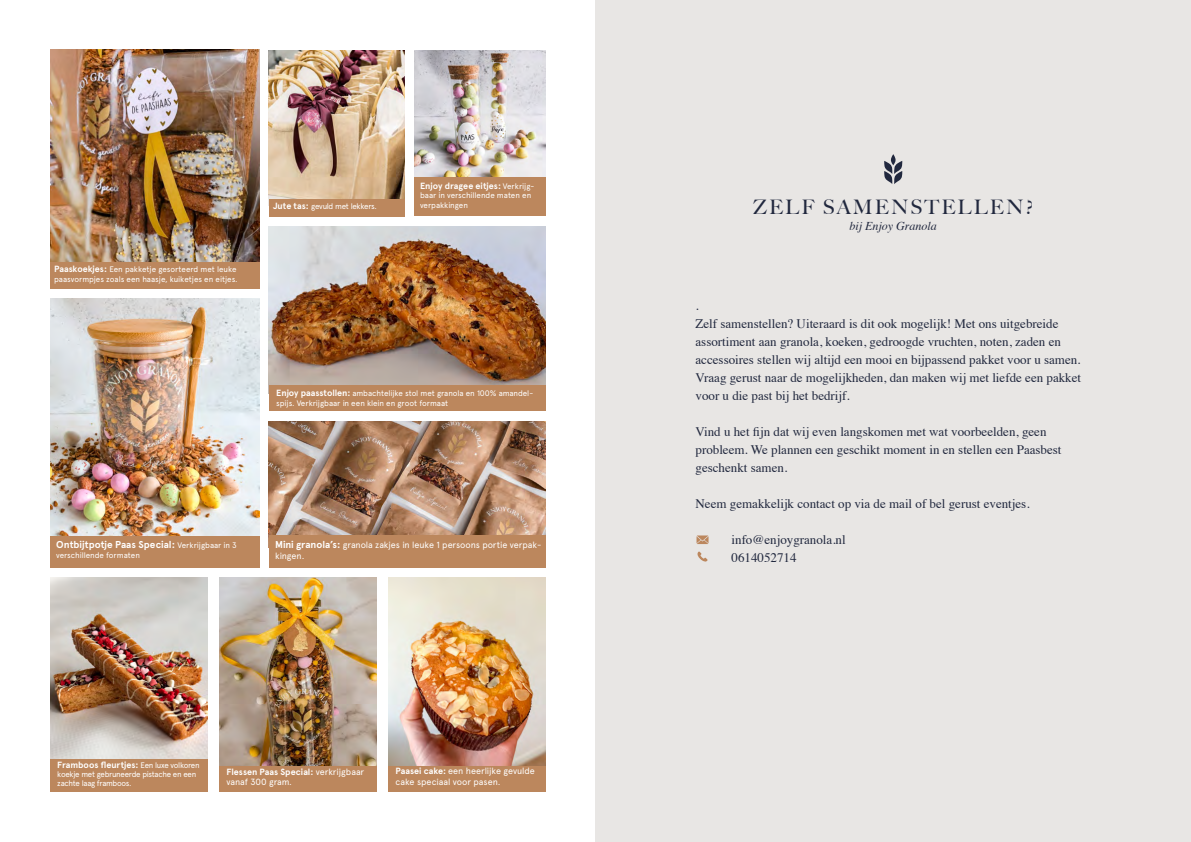
<style>
.page{position:relative;width:1191px;height:842px;background:#fff}
.page>*{position:absolute;margin:0;border:0;box-sizing:border-box;transform-origin:0 0}
.t1{font:500 20px "Big Caslon";letter-spacing:.1em;color:#21283e}
.t2{font:13px/18px "Times";color:#21283e}
.t3{font:italic 12px "Times";color:#21283e}
.t4{font:700 10px "Apercu";color:#fff}
.t5{font:9px/10.8px "Apercu";letter-spacing:-.005em;color:#fff}
.t6{font:700 9px "Apercu";color:#fff}
.t7{font:8px/9.6px "Apercu";letter-spacing:-.01em;color:#fff}
.t8{font:8px/9px "Apercu";letter-spacing:-.035em;color:#fff}
.s1{font-weight:700;font-size:9px}
.s2{font-weight:400;font-size:8px}
.s3{font-weight:700;font-size:10px}
.s4{font-weight:700}
</style>
<div class="page">
<img style="left:50px;top:49px;width:209px;height:213px">
<img style="left:219px;top:577px;width:157px;height:189px">
<img style="left:388px;top:577px;width:158px;height:215px">
<img style="left:414px;top:50px;width:131px;height:127px">
<div style="left:414px;top:177px;width:131px;height:39px;background:#bc875d"></div>
<div style="left:595px;top:0;width:596px;height:842px;background:#e8e6e4"></div>
<svg style="left:884px;top:154px;width:18px;height:30px"></svg>
<svg style="left:697px;top:551px;width:10px;height:11px"></svg>
<svg style="left:696px;top:535px;width:12px;height:9px"></svg>
<img style="left:269px;top:227px;width:276px;height:158px">
<img style="left:269px;top:50px;width:135px;height:149px">
<img style="left:269px;top:421px;width:277px;height:114px">
<div style="left:269px;top:535px;width:277px;height:33px;background:#bc875d"></div>
<div style="left:50px;top:535px;width:209px;height:33px;background:#bc875d"></div>
<div style="left:269px;top:385px;width:276px;height:26px;background:#bc875d"></div>
<img style="left:50px;top:577px;width:157px;height:183px">
<div style="left:269px;top:199px;width:135px;height:17px;background:#bc875d"></div>
<div style="left:50px;top:760px;width:157px;height:32px;background:#bc875d"></div>
<div style="left:219px;top:766px;width:157px;height:26px;background:#bc875d"></div>
<div style="left:388px;top:766px;width:157px;height:26px;background:#bc875d"></div>
<div style="left:50px;top:262px;width:209px;height:27px;background:#bc875d"></div>
<img style="left:50px;top:299px;width:209px;height:236px">
<p class="t7" style="left:54px;top:265px;width:185px"><span class="s1">Paaskoekjes:</span> Een pakketje gesorteerd met leuke paasvormpjes zoals een haasje, kuiketjes en eitjes.</p>
<p class="t4" style="left:56px;top:539px;width:182px">Ontbijtpotje Paas Special: <span class="s2">Verkrijgbaar in 3</span></p>
<p class="t7" style="left:56px;top:551px;width:85px">verschillende formaten</p>
<p class="t8" style="left:273px;top:202px;width:105px"><span class="s1">Jute tas:</span> gevuld met lekkers.</p>
<p class="t6" style="left:420px;top:180px;width:116px">Enjoy dragee eitjes: <span class="s2">Verkrijg-</span></p>
<p class="t7" style="left:420px;top:191px;width:113px">baar in verschillende maten en verpakkingen</p>
<h1 class="t1" style="left:753px;top:190px;width:282px">ZELF SAMENSTELLEN?</h1>
<p class="t3" style="left:849px;top:215px;width:89px">bij Enjoy Granola</p>
<p class="t7" style="left:276px;top:389px;width:258px"><span class="s1">Enjoy paasstollen:</span> ambachtelijke stol met granola en 100% amandel&shy;spijs. Verkrijgbaar in een klein en groot formaat</p>
<p class="t5" style="left:275px;top:540px;width:268px"><span class="s3">Mini granola’s:</span> granola zakjes in leuke 1 persoons portie verpak&shy;kingen.</p>
<p class="t2" style="left:695px;top:295px;width:387px">.<br>Zelf samenstellen? Uiteraard is dit ook mogelijk! Met ons uitgebreide assortiment aan granola, koeken, gedroogde vruchten, noten, zaden en accessoires stellen wij altijd een mooi en bijpassend pakket voor u samen.<br>Vraag gerust naar de mogelijkheden, dan maken wij met liefde een pakket voor u die past bij het bedrijf.</p>
<p class="t2" style="left:695px;top:421px;width:367px">Vind u het fijn dat wij even langskomen met wat voorbeelden, geen probleem. We plannen een geschikt moment in en stellen een Paasbest geschenkt samen.</p>
<p class="t2" style="left:695px;top:493px;width:335px">Neem gemakkelijk contact op via de mail of bel gerust eventjes.</p>
<p class="t2" style="left:731px;top:529px;width:116px">info@enjoygranola.nl<br>0614052714</p>
<p class="t6" style="left:57px;top:759px;width:144px">Framboos fleurtjes: <span class="s2">Een luxe volkoren</span></p>
<p class="t8" style="left:57px;top:769px;width:141px">koekje met gebruneerde pistache en een zachte laag framboos.</p>
<p class="t5" style="left:226px;top:766px;width:139px"><span class="s4">Flessen Paas Special:</span> verkrijgbaar vanaf 300 gram.</p>
<p class="t5" style="left:395px;top:766px;width:141px"><span class="s4">Paasei cake:</span> een heerlijke gevulde cake speciaal voor pasen.</p>
</div>
